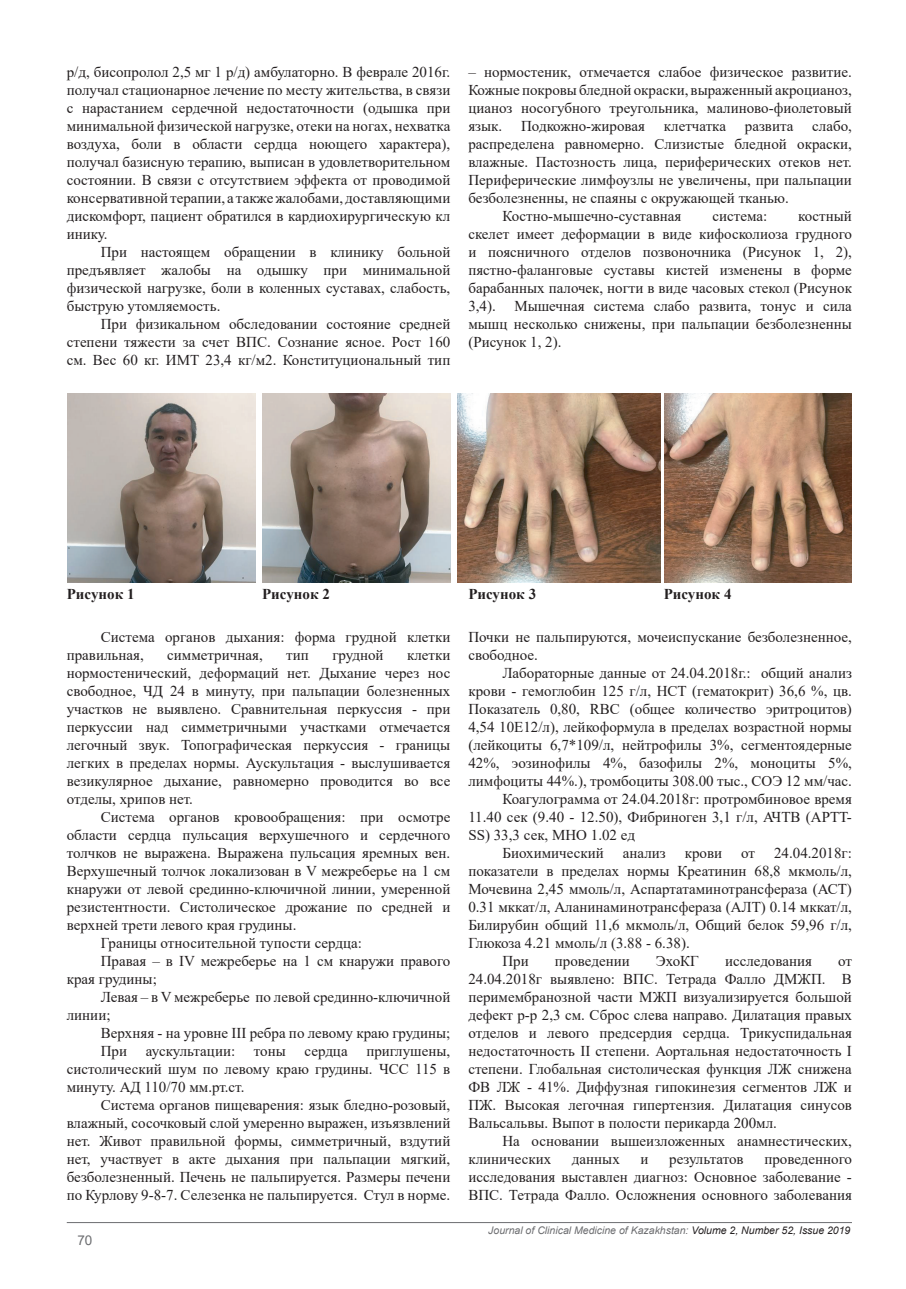
<style>
.page{position:relative;width:906px;height:1289px;background:#fff}
.page>*{position:absolute;margin:0;border:0;box-sizing:border-box;transform-origin:0 0}
.t1{font:15px/18px "Times New Roman";color:#231f20;text-align:justify}
.t2{font:700 15px "Times New Roman";color:#231f20}
.t3{font:13.5px "Arial";color:#6c6d70}
.t4{font:italic 10.5px "Arial";color:#6c6d70}
.s1{color:#231f20}
</style>
<div class="page">
<hr style="left:67px;top:1222px;width:785px;height:1px;background:#6c6d70">
<img style="left:67px;top:394px;width:188px;height:189px">
<img style="left:457px;top:394px;width:203px;height:188px">
<img style="left:263px;top:394px;width:187px;height:189px">
<img style="left:664px;top:394px;width:188px;height:189px">
<p class="t1" style="left:67px;top:63px;width:385px">р/д, бисопролол 2,5 мг 1 р/д) амбулаторно. В феврале 2016г. получал стационарное лечение по месту жительства, в связи с нарастанием сердечной недостаточности (одышка при минимальной физической нагрузке, отеки на ногах, нехватка воздуха, боли в области сердца ноющего характера), получал базисную терапию, выписан в удовлетворительном состоянии. В связи с отсутствием эффекта от проводимой консервативной терапии, а также жалобами, доставляющими дискомфорт, пациент обратился в кардиохирургическую кл инику.</p>
<p class="t1" style="left:67px;top:243px;width:385px;text-indent:34px">При настоящем обращении в клинику больной предъявляет жалобы на одышку при минимальной физической нагрузке, боли в коленных суставах, слабость, быструю утомляемость.</p>
<p class="t1" style="left:67px;top:315px;width:385px;text-indent:34px">При физикальном обследовании состояние средней степени тяжести за счет ВПС. Сознание ясное. Рост 160 см. Вес 60 кг. ИМТ 23,4 кг/м2. Конституциональный тип</p>
<p class="t1" style="left:468px;top:63px;width:385px">– нормостеник, отмечается слабое физическое развитие.<br>Кожные покровы бледной окраски, выраженный акроцианоз, цианоз носогубного треугольника, малиново-фиолетовый язык.</p>
<p class="t1" style="left:521px;top:117px;width:125px">Подкожно-жировая</p>
<p class="t1" style="left:664px;top:117px;width:64px">клетчатка</p>
<p class="t1" style="left:745px;top:117px;width:50px">развита</p>
<p class="t1" style="left:812px;top:117px;width:41px">слабо,</p>
<p class="t1" style="left:468px;top:135px;width:385px">распределена равномерно. Слизистые бледной окраски,</p>
<p class="t1" style="left:468px;top:153px;width:385px">влажные. Пастозность лица, периферических отеков нет.</p>
<p class="t1" style="left:468px;top:171px;width:385px">Периферические лимфоузлы не увеличены, при пальпации</p>
<p class="t1" style="left:468px;top:189px;width:322px">безболезненны, не спаяны с окружающей тканью.</p>
<p class="t1" style="left:502px;top:207px;width:181px">Костно-мышечно-суставная</p>
<p class="t1" style="left:712px;top:207px;width:56px">система:</p>
<p class="t1" style="left:468px;top:207px;width:385px;text-indent:330px">костный скелет имеет деформации в виде кифосколиоза грудного и поясничного отделов позвоночника (Рисунок 1, 2), пястно-фаланговые суставы кистей изменены в форме барабанных палочек, ногти в виде часовых стекол (Рисунок 3,4). Мышечная система слабо развита, тонус и сила мышц несколько снижены, при пальпации безболезненны (Рисунок 1, 2).</p>
<p class="t2" style="left:67px;top:583px;width:69px">Рисунок 1</p>
<p class="t2" style="left:262px;top:583px;width:69px">Рисунок 2</p>
<p class="t2" style="left:468px;top:583px;width:69px">Рисунок 3</p>
<p class="t2" style="left:663px;top:583px;width:69px">Рисунок 4</p>
<p class="t1" style="left:67px;top:627px;width:385px;text-indent:34px">Система органов дыхания: форма грудной клетки правильная,</p>
<p class="t1" style="left:167px;top:645px;width:97px">симметричная,</p>
<p class="t1" style="left:286px;top:645px;width:24px">тип</p>
<p class="t1" style="left:332px;top:645px;width:53px">грудной</p>
<p class="t1" style="left:67px;top:645px;width:385px;text-indent:340px">клетки нормостенический, деформаций нет. Дыхание через нос свободное, ЧД 24 в минуту, при пальпации болезненных участков не выявлено. Сравнительная перкуссия - при перкуссии над симметричными участками отмечается легочный звук. Топографическая перкуссия - границы легких в пределах нормы. Аускультация - выслушивается везикулярное дыхание, равномерно проводится во все отделы, хрипов нет.</p>
<p class="t1" style="left:101px;top:807px;width:351px">Система органов кровообращения: при осмотре</p>
<p class="t1" style="left:67px;top:825px;width:385px">области сердца пульсация верхушечного и сердечного</p>
<p class="t1" style="left:67px;top:843px;width:385px">толчков не выражена. Выражена пульсация яремных вен.</p>
<p class="t1" style="left:67px;top:861px;width:385px">Верхушечный толчок локализован в V межреберье на 1 см</p>
<p class="t1" style="left:67px;top:879px;width:385px">кнаружи от левой срединно-ключичной линии, умеренной</p>
<p class="t1" style="left:67px;top:897px;width:385px">резистентности. Систолическое дрожание по средней и</p>
<p class="t1" style="left:67px;top:915px;width:231px">верхней трети левого края грудины.</p>
<p class="t1" style="left:101px;top:933px;width:263px">Границы относительной тупости сердца:</p>
<p class="t1" style="left:101px;top:951px;width:351px">Правая – в IV межреберье на 1 см кнаружи правого</p>
<p class="t1" style="left:67px;top:969px;width:92px">края грудины;</p>
<p class="t1" style="left:101px;top:987px;width:351px">Левая – в V межреберье по левой срединно-ключичной</p>
<p class="t1" style="left:67px;top:1005px;width:45px">линии;</p>
<p class="t1" style="left:101px;top:1023px;width:351px">Верхняя - на уровне III ребра по левому краю грудины;</p>
<p class="t1" style="left:101px;top:1041px;width:351px">При аускультации: тоны сердца приглушены,</p>
<p class="t1" style="left:67px;top:1059px;width:385px">систолический шум по левому краю грудины. ЧСС 115 в</p>
<p class="t1" style="left:67px;top:1077px;width:179px">минуту. АД 110/70 мм.рт.ст.</p>
<p class="t1" style="left:101px;top:1095px;width:351px">Система органов пищеварения: язык бледно-розовый,</p>
<p class="t1" style="left:67px;top:1113px;width:385px">влажный, сосочковый слой умеренно выражен, изъязвлений</p>
<p class="t1" style="left:67px;top:1131px;width:385px">нет. Живот правильной формы, симметричный, вздутий</p>
<p class="t1" style="left:67px;top:1149px;width:385px">нет, участвует в акте дыхания при пальпации мягкий,</p>
<p class="t1" style="left:67px;top:1167px;width:385px">безболезненный. Печень не пальпируется. Размеры печени</p>
<p class="t1" style="left:67px;top:1185px;width:385px">по Курлову 9-8-7. Селезенка не пальпируется. Стул в норме.</p>
<p class="t3" style="left:77px;top:1230px;width:17px">70</p>
<p class="t1" style="left:468px;top:627px;width:385px">Почки не пальпируются, мочеиспускание безболезненное, свободное.</p>
<p class="t1" style="left:502px;top:663px;width:351px">Лабораторные данные от 24.04.2018г.: общий анализ</p>
<p class="t1" style="left:468px;top:681px;width:385px">крови - гемоглобин 125 г/л, HCT (гематокрит) 36,6 %, цв.</p>
<p class="t1" style="left:468px;top:699px;width:385px">Показатель 0,80, RBC (общее количество эритроцитов)</p>
<p class="t1" style="left:468px;top:717px;width:385px">4,54 10Е12/л), лейкоформула в пределах возрастной нормы</p>
<p class="t1" style="left:468px;top:735px;width:385px">(лейкоциты 6,7*109/л, нейтрофилы 3%, сегментоядерные</p>
<p class="t1" style="left:468px;top:753px;width:385px">42%, эозинофилы 4%, базофилы 2%, моноциты 5%,</p>
<p class="t1" style="left:468px;top:771px;width:385px">лимфоциты 44%.), тромбоциты 308.00 тыс., СОЭ 12 мм/час.</p>
<p class="t1" style="left:502px;top:789px;width:351px">Коагулограмма от 24.04.2018г: протромбиновое время</p>
<p class="t1" style="left:468px;top:807px;width:385px">11.40 сек (9.40 - 12.50), Фибриноген 3,1 г/л, АЧТВ (APTT-</p>
<p class="t1" style="left:468px;top:825px;width:168px">SS) 33,3 сек, МНО 1.02 ед</p>
<p class="t1" style="left:502px;top:843px;width:103px">Биохимический</p>
<p class="t1" style="left:623px;top:843px;width:44px">анализ</p>
<p class="t1" style="left:685px;top:843px;width:39px">крови</p>
<p class="t1" style="left:741px;top:843px;width:15px">от</p>
<p class="t1" style="left:774px;top:843px;width:79px">24.04.2018г:</p>
<p class="t1" style="left:468px;top:861px;width:385px">показатели в пределах нормы Креатинин 68,8 мкмоль/л,</p>
<p class="t1" style="left:468px;top:879px;width:385px">Мочевина 2,45 ммоль/л, Аспартатаминотрансфераза (АСТ)</p>
<p class="t1" style="left:468px;top:897px;width:385px">0.31 мккат/л, Аланинаминотрансфераза (АЛТ) 0.14 мккат/л,</p>
<p class="t1" style="left:468px;top:915px;width:385px">Билирубин общий 11,6 мкмоль/л, Общий белок 59,96 г/л,</p>
<p class="t1" style="left:468px;top:933px;width:223px">Глюкоза 4.21 ммоль/л (3.88 - 6.38).</p>
<p class="t1" style="left:502px;top:951px;width:28px">При</p>
<p class="t1" style="left:555px;top:951px;width:76px">проведении</p>
<p class="t1" style="left:656px;top:951px;width:45px">ЭхоКГ</p>
<p class="t1" style="left:725px;top:951px;width:88px">исследования</p>
<p class="t1" style="left:468px;top:951px;width:385px;text-indent:370px">от 24.04.2018г выявлено: ВПС. Тетрада Фалло ДМЖП. В перимембранозной части МЖП визуализируется большой дефект р-р 2,3 см. Сброс слева направо. Дилатация правых отделов и левого предсердия сердца. Трикуспидальная недостаточность II степени. Аортальная недостаточность I степени. Глобальная систолическая функция ЛЖ снижена ФВ ЛЖ - 41%. Диффузная гипокинезия сегментов ЛЖ и ПЖ. Высокая легочная гипертензия. Дилатация синусов Вальсальвы. Выпот в полости перикарда 200мл.</p>
<p class="t1" style="left:468px;top:1131px;width:385px;text-indent:34px">На основании вышеизложенных анамнестических, клинических</p>
<p class="t1" style="left:468px;top:1149px;width:385px;text-indent:296px">проведенного исследования выставлен диагноз: Основное заболевание - ВПС. Тетрада Фалло. Осложнения основного заболевания</p>
<p class="t1" style="left:572px;top:1149px;width:49px">данных</p>
<p class="t1" style="left:640px;top:1149px;width:10px">и</p>
<p class="t1" style="left:669px;top:1149px;width:76px">результатов</p>
<p class="t4" style="left:488px;top:1223px;width:364px">Journal of Clinical Medicine of Kazakhstan: <span class="s1">Volume 2, Number 52, Issue 2019</span></p>
</div>
